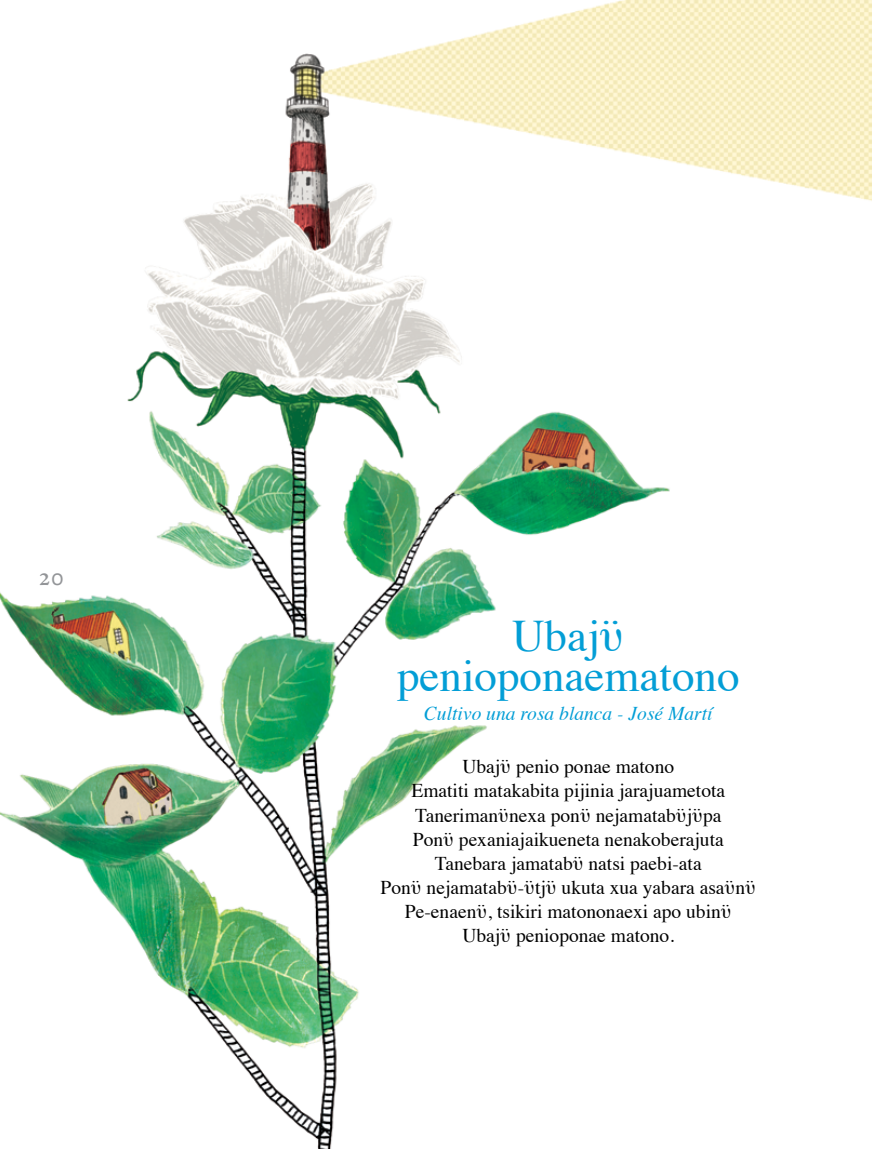
<style>
.page{position:relative;width:872px;height:1149px;background:#fff}
.page>*{position:absolute;margin:0;border:0;box-sizing:border-box;transform-origin:0 0}
.t1{font:45px/40.5px "Times";color:#039ed6;text-align:center}
.t2{font:27px "Espinosa Nova";color:#939598}
.t3{font:19.5px/24.2px "Times";color:#000;text-align:center}
.t4{font:italic 19.5px "Times";color:#039ed6}
</style>
<div class="page">
<img style="left:0;top:0;width:872px;height:1148px">
<h2 class="t2" style="left:38px;top:561px;width:27px">20</h2>
<h1 class="t1" style="left:397px;top:611px;width:344px">Ubajϋ penioponaematono</h1>
<p class="t4" style="left:424px;top:696px;width:290px">Cultivo una rosa blanca - José Martí</p>
<p class="t3" style="left:380px;top:753px;width:377px">Ubajϋ penio ponae matono<br>Ematiti matakabita pijinia jarajuametota Tanerimanϋnexa ponϋ nejamatabϋjϋpa<br>Ponϋ pexaniajaikueneta nenakoberajuta Tanebara jamatabϋ natsi paebi-ata<br>Ponϋ nejamatabϋ-ϋtjϋ ukuta xua yabara asaϋnϋ Pe-enaenϋ, tsikiri matononaexi apo ubinϋ Ubajϋ penioponae matono.</p>
</div>
